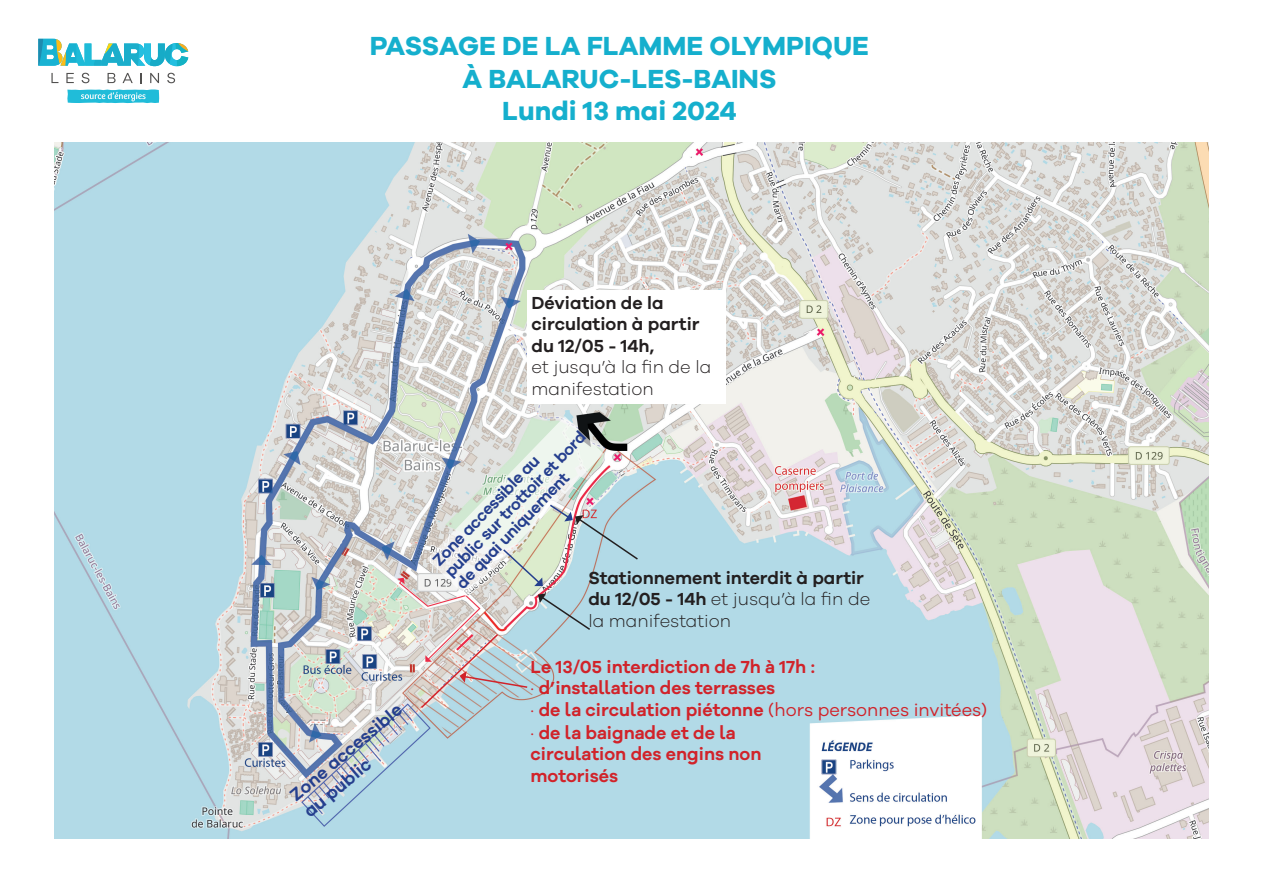
<style>
.page{position:relative;width:1263px;height:893px;background:#fff}
.page>*{position:absolute;margin:0;border:0;box-sizing:border-box;transform-origin:0 0}
.t1{font:700 27px/32.4px "Galano Grotesque";color:#15afcd;text-align:center}
.t2{font:600 18px/21.6px "Galano Grotesque Alt";color:#d1232a}
.t3{font:600 18px/21.6px "Galano Grotesque";color:#231f20}
.t4{font:300 18px/21.6px "Galano Grotesque";color:#231f20}
.t5{font:600 18px/21.6px "Galano Grotesque";color:#253f8e}
.t6{font:600 16.5px/16.5px "Galano Grotesque";color:#253f8e}
.s1{font-weight:300}
.s2{font-weight:400}
</style>
<div class="page">
<img style="left:54px;top:142px;width:1155px;height:697px">
<div style="left:527px;top:291px;width:199px;height:113px;background:#fff"></div>
<svg style="left:38px;top:39px;width:150px;height:27px"></svg>
<svg style="left:51px;top:73px;width:7px;height:10px"></svg>
<svg style="left:66px;top:73px;width:8px;height:10px"></svg>
<svg style="left:82px;top:73px;width:7px;height:10px"></svg>
<svg style="left:108px;top:73px;width:8px;height:10px"></svg>
<svg style="left:123px;top:73px;width:10px;height:10px"></svg>
<svg style="left:150px;top:73px;width:9px;height:10px"></svg>
<svg style="left:167px;top:73px;width:8px;height:10px"></svg>
<svg style="left:67px;top:89px;width:92px;height:14px"></svg>
<svg style="left:419px;top:416px;width:220px;height:294px"></svg>
<h1 class="t1" style="left:370px;top:29px;width:501px">PASSAGE DE LA FLAMME OLYMPIQUE<br>À BALARUC-LES-BAINS<br>Lundi 13 mai 2024</h1>
<p class="t3" style="left:531px;top:291px;width:169px">Déviation de la circulation à partir du 12/05 - 14h,</p>
<p class="t4" style="left:531px;top:356px;width:181px">et jusqu’à la fin de la manifestation</p>
<p class="t5" style="left:285px;top:788px;width:142px;rotate:-40deg">Zone accessible au public</p>
<p class="t6" style="left:429px;top:557px;width:197px;rotate:-46deg">Zone accessible au public sur trottoir et bord de quai uniquement</p>
<p class="t3" style="left:588px;top:566px;width:283px">Stationnement interdit à partir du 12/05 - 14h <span class="s1">et jusqu’à la fin de la manifestation</span></p>
<p class="t2" style="left:530px;top:655px;width:458px">Le 13/05 interdiction de 7h à 17h :<br><span class="s2">·</span> d’installation des terrasses<br><span class="s2">·</span> de la circulation piétonne <span class="s2">(hors personnes invitées)</span></p>
<p class="t2" style="left:530px;top:721px;width:233px"><span class="s2">·</span> de la baignade et de la circulation des engins non motorisés</p>
</div>
